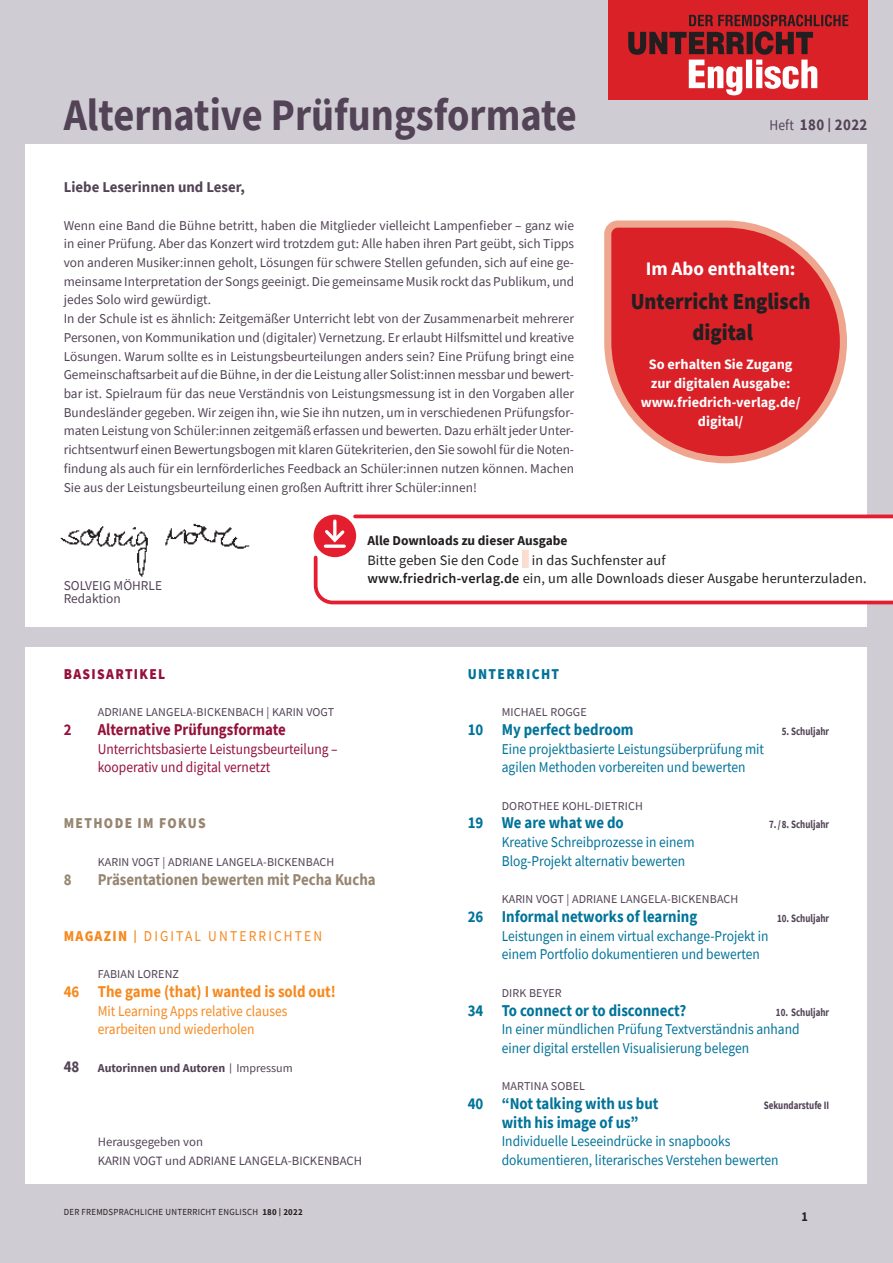
<style>
.page{position:relative;width:893px;height:1263px;background:#d0ccd4}
.page>*{position:absolute;margin:0;border:0;box-sizing:border-box;transform-origin:0 0}
.t1{font:700 45px "Source Sans Pro";color:#524356;scale:.9 1}
.t2{font:900 22.95px/30.9px "Source Sans Pro";color:#231f20;text-align:center;scale:.9 1}
.t3{font:700 19.05px "Source Sans Pro";color:#fff}
.t4{font:700 16.5px "Source Sans Pro";color:#007399;scale:.9 1}
.t5{font:700 16.5px "Source Sans Pro";color:#968570;scale:.9 1}
.t6{font:700 16.5px "Source Sans Pro";color:#f6891f;scale:.9 1}
.t7{font:700 16.5px "Source Sans Pro";color:#95103a;scale:.9 1}
.t8{font:700 16.5px "Source Sans Pro";letter-spacing:.03em;color:#524356;scale:.9 1}
.t9{font:15px/18.8px "Source Sans Pro";color:#007399;scale:.9 1}
.t10{font:15px/18.8px "Source Sans Pro";color:#95103a;scale:.9 1}
.t11{font:15px/18.8px "Source Sans Pro";color:#f6891f;scale:.9 1}
.t12{font:15px "Source Sans Pro";letter-spacing:.16em;color:#f6891f;scale:.9 1}
.t13{font:700 15px "Source Sans Pro";color:#524356}
.t14{font:900 15px "Source Sans Pro";letter-spacing:.1em;color:#968570;scale:.9 1}
.t15{font:900 15px "Source Sans Pro";letter-spacing:.1em;color:#95103a;scale:.9 1}
.t16{font:900 15px "Source Sans Pro";letter-spacing:.1em;color:#007399;scale:.9 1}
.t17{font:14.25px/18px "Source Sans Pro";letter-spacing:.01em;color:#231f20}
.t18{font:700 14.25px/19px "Source Sans Pro";color:#fff;text-align:center}
.t19{font:13.5px/18.8px "Source Sans Pro";color:#524356}
.t20{font:700 13.5px "Source Sans Pro";color:#231f20}
.t21{font:700 13.5px "Source Sans Pro";color:#231f20;scale:.9 1}
.t22{font:12.75px/18.8px "Source Sans Pro";color:#524356}
.t23{font:12px "Source Sans Pro";letter-spacing:.01em;color:#524356}
.t24{font:700 12px "Source Sans Pro";color:#524356}
.t25{font:700 11.25px "Source Sans Pro";color:#524356;scale:.8 1}
.t26{font:9.3px "Source Sans Pro";letter-spacing:.03em;color:#231f20;scale:.95 1}
.s1{font-weight:400;font-size:15px}
.s2{font-family:"Roboto"}
.s3{font-weight:600}
.s4{font-weight:900}
.s5{font-family:"Roboto";font-weight:900}
.s6{font-size:16.5px}
.s7{font-weight:400}
.s8{font-weight:700}
.s9{font-family:"Roboto";font-weight:700;font-size:9.6px}
</style>
<div class="page">
<div style="left:26px;top:647px;width:841px;height:537px;background:#fff"></div>
<div style="left:26px;top:145px;width:841px;height:482px;background:#fff"></div>
<div style="left:608px;top:0;width:260px;height:100px;background:#da2128"></div>
<svg style="left:628px;top:15px;width:220px;height:80px"></svg>
<img style="left:60px;top:523px;width:190px;height:54px">
<svg style="left:313px;top:514px;width:580px;height:91px"></svg>
<div style="left:314px;top:515px;width:42px;height:42px;background:#e41d2f;border-radius:50%"></div>
<svg style="left:325px;top:545px;width:19px;height:3px"></svg>
<svg style="left:324px;top:527px;width:21px;height:18px"></svg>
<hr style="left:333px;top:521px;width:3px;height:17px;background:#fff">
<svg style="left:604px;top:220px;width:243px;height:244px"></svg>
<div style="left:522px;top:550px;width:7px;height:18px;background:#fbdcd1"></div>
<h1 class="t1" style="left:64px;top:84px;width:571px">Alternative Prüfungsformate</h1>
<p class="t13" style="left:64px;top:177px;width:183px">Liebe Leserinnen und Leser,</p>
<p class="t19" style="left:64px;top:216px;width:512px">Wenn eine Band die Bühne betritt, haben die Mitglieder vielleicht Lampenfieber – ganz wie in einer Prüfung. Aber das Konzert wird trotzdem gut: Alle haben ihren Part geübt, sich Tipps von anderen Musiker:innen geholt, Lösungen für schwere Stellen gefunden, sich auf eine ge&shy;meinsame Interpretation der Songs geeinigt. Die gemeinsame Musik rockt das Publikum, und jedes Solo wird gewürdigt.<br>In der Schule ist es ähnlich: Zeitgemäßer Unterricht lebt von der Zusammenarbeit mehrerer Personen, von Kommunikation und (digitaler) Vernetzung. Er erlaubt Hilfsmittel und kreative Lösungen. Warum sollte es in Leistungsbeurteilungen anders sein? Eine Prüfung bringt eine Gemeinschaftsarbeit auf die Bühne, in der die Leistung aller Solist:innen messbar und bewert&shy;bar ist. Spielraum für das neue Verständnis von Leistungsmessung ist in den Vorgaben aller Bundesländer gegeben. Wir zeigen ihn, wie Sie ihn nutzen, um in verschiedenen Prüfungsfor&shy;maten Leistung von Schüler:innen zeitgemäß erfassen und bewerten. Dazu erhält jeder Unter&shy;richtsentwurf einen Bewertungsbogen mit klaren Gütekriterien, den Sie sowohl für die Noten&shy;findung als auch für ein lernförderliches Feedback an Schüler:innen nutzen können. Machen Sie aus der Leistungsbeurteilung einen großen Auftritt ihrer Schüler:innen!</p>
<p class="t8" style="left:769px;top:114px;width:110px"><span class="s1">Heft</span> 180 <span class="s2">|</span> 2022</p>
<h3 class="t3" style="left:646px;top:255px;width:151px">Im Abo enthalten:</h3>
<h2 class="t2" style="left:631px;top:286px;width:201px">Unterricht Englisch digital</h2>
<p class="t18" style="left:641px;top:355px;width:161px">So erhalten Sie Zugang zur digitalen Ausgabe: www.friedrich-verlag.de/ digital/</p>
<p class="t19" style="left:64px;top:579px;width:100px;line-height:13.5px">SOLVEIG MÖHRLE<br>Redaktion</p>
<p class="t20" style="left:367px;top:531px;width:202px">Alle Downloads zu dieser Ausgabe</p>
<p class="t17" style="left:367px;top:551px;width:501px">Bitte geben Sie den Code in das Suchfenster auf<br><span class="s3">www.friedrich-verlag.de</span> ein, um alle Downloads dieser Ausgabe herunterzuladen.</p>
<p class="t15" style="left:64px;top:663px;width:114px">BASISARTIKEL</p>
<p class="t23" style="left:98px;top:704px;width:238px">ADRIANE LANGELA-BICKENBACH | KARIN VOGT</p>
<p class="t7" style="left:64px;top:718px;width:10px">2</p>
<p class="t7" style="left:98px;top:718px;width:210px">Alternative Prüfungsformate</p>
<p class="t10" style="left:98px;top:739px;width:268px">Unterrichtsbasierte Leistungsbeurteilung – kooperativ und digital vernetzt</p>
<p class="t14" style="left:64px;top:813px;width:159px">METHODE IM FOKUS</p>
<p class="t23" style="left:98px;top:854px;width:238px">KARIN VOGT | ADRIANE LANGELA-BICKENBACH</p>
<p class="t5" style="left:64px;top:868px;width:10px">8</p>
<p class="t5" style="left:98px;top:868px;width:310px">Präsentationen bewerten mit Pecha Kucha</p>
<p class="t12" style="left:64px;top:926px;width:289px"><span class="s4">MAGAZIN</span> <span class="s5">|</span> DIGITAL UNTERRICHTEN</p>
<p class="t23" style="left:98px;top:966px;width:83px">FABIAN LORENZ</p>
<p class="t6" style="left:64px;top:980px;width:304px">46 The game (that) I wanted is sold out!</p>
<p class="t11" style="left:98px;top:1001px;width:212px">Mit Learning Apps relative clauses erarbeiten und wiederholen</p>
<p class="t24" style="left:64px;top:1059px;width:230px"><span class="s6">48</span> Autorinnen und Autoren <span class="s2">|</span> <span class="s7">Impressum</span></p>
<p class="t22" style="left:98px;top:1133px;width:266px">Herausgegeben von<br>KARIN VOGT und ADRIANE LANGELA-BICKENBACH</p>
<p class="t16" style="left:468px;top:663px;width:103px">UNTERRICHT</p>
<p class="t23" style="left:502px;top:704px;width:87px">MICHAEL ROGGE</p>
<p class="t4" style="left:468px;top:718px;width:186px">10 My perfect bedroom</p>
<p class="t25" style="left:782px;top:723px;width:61px">5. Schuljahr</p>
<p class="t9" style="left:502px;top:739px;width:293px">Eine projektbasierte Leistungsüberprüfung mit agilen Methoden vorbereiten und bewerten</p>
<p class="t23" style="left:502px;top:798px;width:143px">DOROTHEE KOHL-DIETRICH</p>
<p class="t4" style="left:468px;top:812px;width:175px">19 We are what we do</p>
<p class="t25" style="left:769px;top:817px;width:77px">7./8. Schuljahr</p>
<p class="t9" style="left:502px;top:833px;width:216px">Kreative Schreibprozesse in einem<br>Blog-Projekt alternativ bewerten</p>
<p class="t23" style="left:502px;top:892px;width:238px">KARIN VOGT | ADRIANE LANGELA-BICKENBACH</p>
<p class="t4" style="left:468px;top:905px;width:257px">26 Informal networks of learning</p>
<p class="t25" style="left:777px;top:910px;width:67px">10. Schuljahr</p>
<p class="t9" style="left:502px;top:926px;width:298px">Leistungen in einem virtual exchange-Projekt in einem Portfolio dokumentieren und bewerten</p>
<p class="t23" style="left:502px;top:985px;width:62px">DIRK BEYER</p>
<p class="t4" style="left:468px;top:999px;width:244px">34 To connect or to disconnect?</p>
<p class="t25" style="left:776px;top:1004px;width:68px">10. Schuljahr</p>
<p class="t9" style="left:502px;top:1020px;width:332px">In einer mündlichen Prüfung Textverständnis anhand einer digital erstellen Visualisierung belegen</p>
<p class="t23" style="left:502px;top:1079px;width:85px">MARTINA SOBEL</p>
<p class="t4" style="left:468px;top:1092px;width:214px">40 “Not talking with us but</p>
<p class="t25" style="left:764px;top:1098px;width:83px">Sekundarstufe II</p>
<p class="t4" style="left:502px;top:1111px;width:153px">with his image of us”</p>
<p class="t9" style="left:502px;top:1132px;width:309px">Individuelle Leseeindrücke in snapbooks dokumentieren, literarisches Verstehen bewerten</p>
<p class="t26" style="left:64px;top:1206px;width:253px">DER FREMDSPRACHLICHE UNTERRICHT ENGLISCH <span class="s8">180</span> <span class="s9">|</span> <span class="s8">2022</span></p>
<p class="t21" style="left:801px;top:1207px;width:9px">1</p>
</div>
